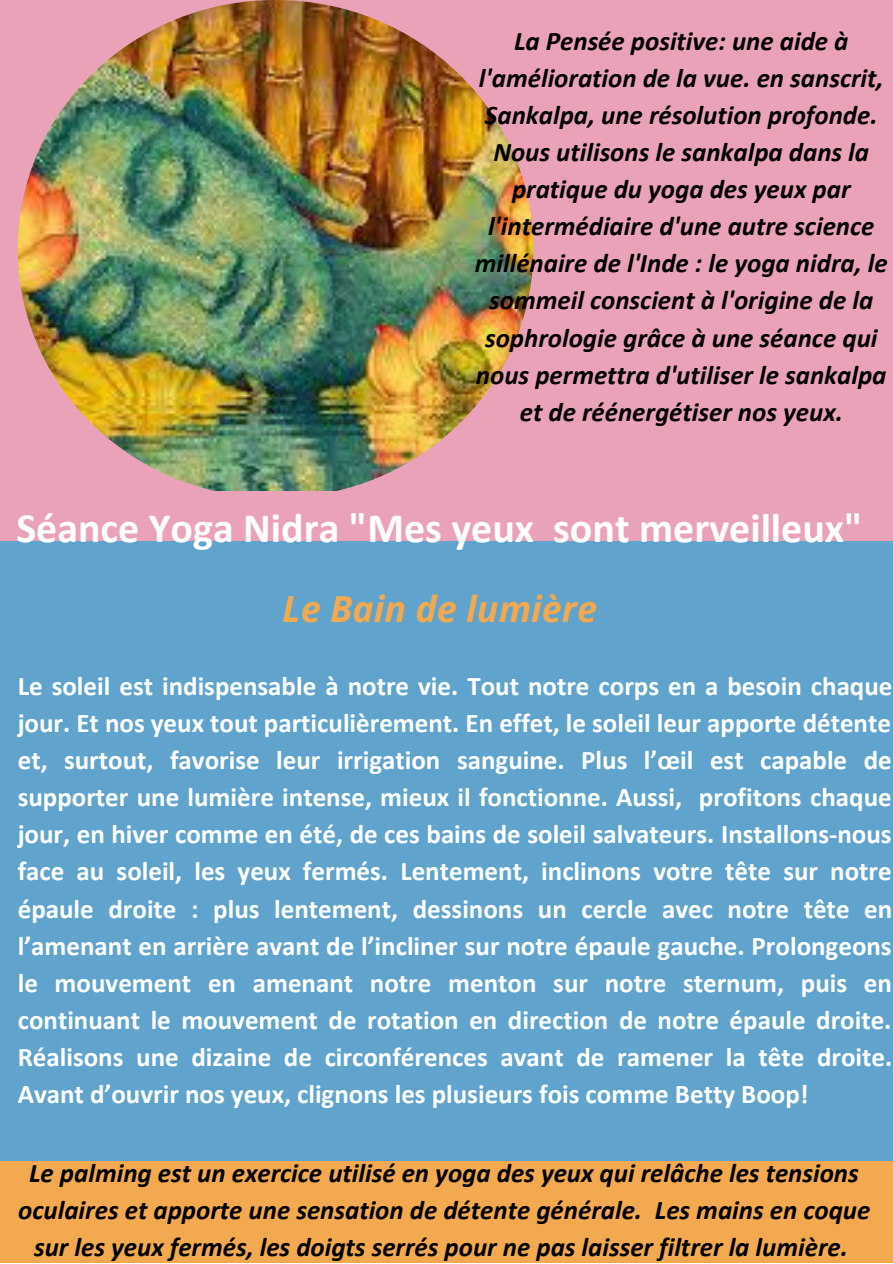
<style>
.page{position:relative;width:893px;height:1264px;background:#fff}
.page>*{position:absolute;margin:0;border:0;box-sizing:border-box;transform-origin:0 0}
.t1{font:700 42px "Calibri";color:#fff}
.t2{font:italic 700 36px "Open Sans";color:#f2a94f}
.t3{font:700 27px/37px "Calibri";color:#fff;text-align:justify}
.t4{font:italic 700 27px/37px "Calibri";color:#000;text-align:center}
</style>
<div class="page">
<div style="left:0;top:537px;width:892px;height:685px;background:#60a4cd"></div>
<div style="left:0;top:0;width:892px;height:540px;background:#eaa2b8"></div>
<div style="left:0;top:1161px;width:892px;height:101px;background:#f2a94f"></div>
<img style="left:18px;top:0;width:515px;height:491px">
<p class="t4" style="left:475px;top:24px;width:414px">La Pensée positive: une aide à l'amélioration de la vue. en sanscrit, Sankalpa, une résolution profonde.<br>Nous utilisons le sankalpa dans la pratique du yoga des yeux par l'intermédiaire d'une autre science millénaire de l'Inde : le yoga nidra, le sommeil conscient à l'origine de la sophrologie grâce à une séance qui nous permettra d'utiliser le sankalpa et de réénergétiser nos yeux.</p>
<p class="t1" style="left:16px;top:510px;width:847px">Séance Yoga Nidra "Mes yeux sont merveilleux"</p>
<p class="t2" style="left:282px;top:583px;width:316px">Le Bain de lumière</p>
<p class="t3" style="left:18px;top:669px;width:876px">Le soleil est indispensable à notre vie. Tout notre corps en a besoin chaque jour. Et nos yeux tout particulièrement. En effet, le soleil leur apporte détente et, surtout, favorise leur irrigation sanguine. Plus l’œil est capable de supporter une lumière intense, mieux il fonctionne. Aussi, profitons chaque jour, en hiver comme en été, de ces bains de soleil salvateurs. Installons-nous face au soleil, les yeux fermés. Lentement, inclinons votre tête sur notre épaule droite : plus lentement, dessinons un cercle avec notre tête en l’amenant en arrière avant de l’incliner sur notre épaule gauche. Prolongeons le mouvement en amenant notre menton sur notre sternum, puis en continuant le mouvement de rotation en direction de notre épaule droite.<br>Réalisons une dizaine de circonférences avant de ramener la tête droite.<br>Avant d’ouvrir nos yeux, clignons les plusieurs fois comme Betty Boop!</p>
<p class="t4" style="left:18px;top:1156px;width:853px">Le palming est un exercice utilisé en yoga des yeux qui relâche les tensions oculaires et apporte une sensation de détente générale. Les mains en coque sur les yeux fermés, les doigts serrés pour ne pas laisser filtrer la lumière.</p>
</div>
